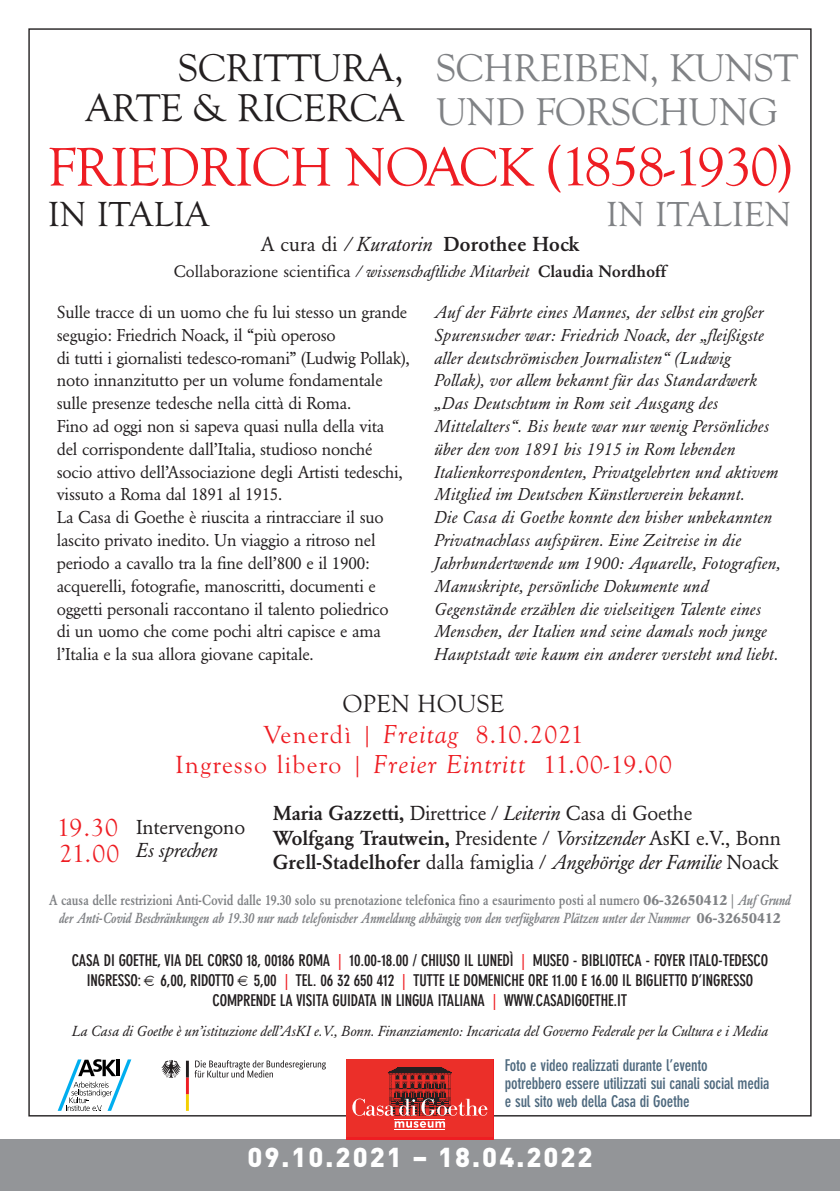
<style>
.page{position:relative;width:840px;height:1191px;background:#fff}
.page>*{position:absolute;margin:0;border:0;box-sizing:border-box;transform-origin:0 0}
.t1{font:56px "Goudy Old Style T";letter-spacing:-.025em;color:#ee1d23}
.t2{font:40px/44px "Goudy Old Style T";letter-spacing:-.015em;color:#808285}
.t3{font:40px/40px "Goudy Old Style T";letter-spacing:-.015em;color:#231f20;text-align:right}
.t4{font:36px "Goudy Old Style T";letter-spacing:.005em;color:#808285}
.t5{font:36px "Goudy Old Style T";letter-spacing:.005em;color:#231f20}
.t6{font:900 27px "DIN";letter-spacing:.075em;color:#fff}
.t7{font:25.6px/30.6px "Goudy Old Style T";letter-spacing:.05em;color:#ee1d23;text-align:center}
.t8{font:20px/24.6px "Garamond BE";letter-spacing:-.01em;color:#231f20}
.t9{font:500 20px "Garamond BE";color:#231f20}
.t10{font:italic 20px "Garamond BE";letter-spacing:-.01em;color:#231f20}
.t11{font:italic 17px/22.8px "Garamond BE";letter-spacing:.015em;color:#231f20}
.t12{font:17px/22.8px "Garamond BE";letter-spacing:-.015em;color:#231f20}
.t13{font:italic 16.4px "Garamond BE";color:#231f20}
.t14{font:700 condensed 16px/20px "DIN Neuzeit Grotesk";letter-spacing:-.01em;color:#231f20;text-align:center}
.t15{font:700 condensed 16px/18px "DIN Neuzeit Grotesk";letter-spacing:-.01em;color:#4e697e}
.t16{font:italic 500 14.4px/18px "Garamond BE";letter-spacing:-.005em;color:#808285;text-align:center;scale:.83 1}
.t17{font:italic 14.4px "Garamond BE";letter-spacing:-.005em;color:#231f20}
.s1{font-weight:400}
.s2{font-weight:400;font-style:italic}
.s3{font-style:normal}
.s4{font-weight:500;font-style:normal}
.s5{color:#231f20}
.s6{font-family:"Goudy";font-style:italic}
.s7{font-weight:500}
.s8{font-style:italic}
.s9{font-family:"Goudy Old Style T";font-size:25.6px;color:#ee1d23}
.s10{font-weight:700;font-style:normal}
.s11{color:#ee1d23}
</style>
<div class="page">
<div style="left:0;top:1140px;width:839px;height:51px;background:#939598"></div>
<div style="left:346px;top:1059px;width:147px;height:81px;background:#ee1d23"></div>
<div style="left:346px;top:1059px;width:147px;height:78px;background:#eb2f29"></div>
<hr style="left:394px;top:1129px;width:51px;height:1px;background:#fff">
<hr style="left:394px;top:1119px;width:51px;height:1px;background:#fff">
<svg style="left:352px;top:1067px;width:135px;height:48px"></svg>
<svg style="left:394px;top:1121px;width:51px;height:6px"></svg>
<svg style="left:161px;top:1060px;width:165px;height:50px"></svg>
<svg style="left:58px;top:1059px;width:73px;height:52px"></svg>
<h2 class="t3" style="left:86px;top:47px;width:319px">SCRITTURA,<br>ARTE &amp; RICERCA</h2>
<h2 class="t2" style="left:436px;top:45px;width:363px">SCHREIBEN, KUNST<br>UND FORSCHUNG</h2>
<h1 class="t1" style="left:47px;top:133px;width:746px">FRIEDRICH NOACK (1858-1930)</h1>
<h3 class="t5" style="left:48px;top:192px;width:163px">IN ITALIA</h3>
<h3 class="t4" style="left:605px;top:192px;width:187px">IN ITALIEN</h3>
<p class="t9" style="left:260px;top:235px;width:320px"><span class="s1">A cura di</span> <span class="s2">/ Kuratorin</span> Dorothee Hock</p>
<p class="t13" style="left:174px;top:264px;width:493px"><span class="s3">Collaborazione scientifica</span> / wissenschaftliche Mitarbeit <span class="s4">Claudia Nordhoff</span></p>
<p class="t12" style="left:57px;top:302px;width:354px">Sulle tracce di un uomo che fu lui stesso un grande segugio: Friedrich Noack, il “più operoso<br>di tutti i giornalisti tedesco-romani” (Ludwig Pollak), noto innanzitutto per un volume fondamentale sulle presenze tedesche nella città di Roma.<br>Fino ad oggi non si sapeva quasi nulla della vita<br>del corrispondente dall’Italia, studioso nonché socio attivo dell’Associazione degli Artisti tedeschi, vissuto a Roma dal 1891 al 1915.<br>La Casa di Goethe è riuscita a rintracciare il suo lascito privato inedito. Un viaggio a ritroso nel periodo a cavallo tra la fine dell’800 e il 1900: acquerelli, fotografie, manoscritti, documenti e oggetti personali raccontano il talento poliedrico<br>di un uomo che come pochi altri capisce e ama l’Italia e la sua allora giovane capitale.</p>
<p class="t11" style="left:434px;top:302px;width:348px">Auf der Fährte eines Mannes, der selbst ein großer Spurensucher war: Friedrich Noack, der „fleißigste aller deutschrömischen Journalisten“ (Ludwig Pollak), vor allem bekannt für das Standardwerk „Das Deutschtum in Rom seit Ausgang des Mittelalters“. Bis heute war nur wenig Persönliches über den von 1891 bis 1915 in Rom lebenden Italienkorrespondenten, Privatgelehrten und aktivem Mitglied im Deutschen Künstlerverein bekannt.<br>Die Casa di Goethe konnte den bisher unbekannten Privatnachlass aufspüren. Eine Zeitreise in die Jahrhundertwende um 1900: Aquarelle, Fotografien, Manuskripte, persönliche Dokumente und Gegenstände erzählen die vielseitigen Talente eines Menschen, der Italien und seine damals noch junge Hauptstadt wie kaum ein anderer versteht und liebt.</p>
<h3 class="t7" style="left:175px;top:688px;width:498px"><span class="s5">OPEN HOUSE<br></span>Venerdì | <span class="s6">Freitag</span> 8.10.2021<br>Ingresso libero | <span class="s6">Freier Eintritt</span> 11.00-19.00</h3>
<p class="t8" style="left:273px;top:802px;width:420px"><span class="s7">Maria Gazzetti,</span> Direttrice / <span class="s8">Leiterin</span> Casa di Goethe</p>
<p class="t8" style="left:57px;top:816px;width:190px"><span class="s9">19.30</span> Intervengono</p>
<p class="t8" style="left:273px;top:827px;width:509px"><span class="s7">Wolfgang Trautwein,</span> Presidente / <span class="s8">Vorsitzender</span> AsKI e.V., Bonn<br><span class="s7">Grell-Stadelhofer</span> dalla famiglia / <span class="s8">Angehörige der Familie</span> Noack</p>
<p class="t16" style="left:49px;top:892px;width:894px"><span class="s3">A causa delle restrizioni Anti-Covid dalle 19.30 solo su prenotazione telefonica fino a esaurimento posti al numero</span> <span class="s10">06-32650412</span> <span class="s3">|</span> Auf Grund der Anti-Covid Beschränkungen ab 19.30 nur nach telefonischer Anmeldung abhängig von den verfügbaren Plätzen unter der Nummer <span class="s10">06-32650412</span></p>
<p class="t10" style="left:136px;top:842px;width:83px">Es sprechen</p>
<h3 class="t7" style="left:60px;top:837px;width:61px">21.00</h3>
<p class="t14" style="left:72px;top:951px;width:697px">CASA DI GOETHE, VIA DEL CORSO 18, 00186 ROMA <span class="s11">|</span> 10.00-18.00 / CHIUSO IL LUNEDÌ <span class="s11">|</span> MUSEO - BIBLIOTECA - FOYER ITALO-TEDESCO<br>INGRESSO: 6,00, RIDOTTO 5,00 <span class="s11">|</span> TEL. 06 32 650 412 <span class="s11">|</span> TUTTE LE DOMENICHE ORE 11.00 E 16.00 IL BIGLIETTO D’INGRESSO<br>COMPRENDE LA VISITA GUIDATA IN LINGUA ITALIANA <span class="s11">|</span> WWW.CASADIGOETHE.IT</p>
<p class="t17" style="left:72px;top:1025px;width:697px">La Casa di Goethe è un’istituzione dell’AsKI e.V., Bonn. Finanziamento: Incaricata del Governo Federale per la Cultura e i Media</p>
<p class="t15" style="left:504px;top:1057px;width:266px">Foto e video realizzati durante l’evento<br>potrebbero essere utilizzati sui canali social media e sul sito web della Casa di Goethe</p>
<h3 class="t6" style="left:247px;top:1142px;width:346px">09.10.2021 – 18.04.2022</h3>
</div>
